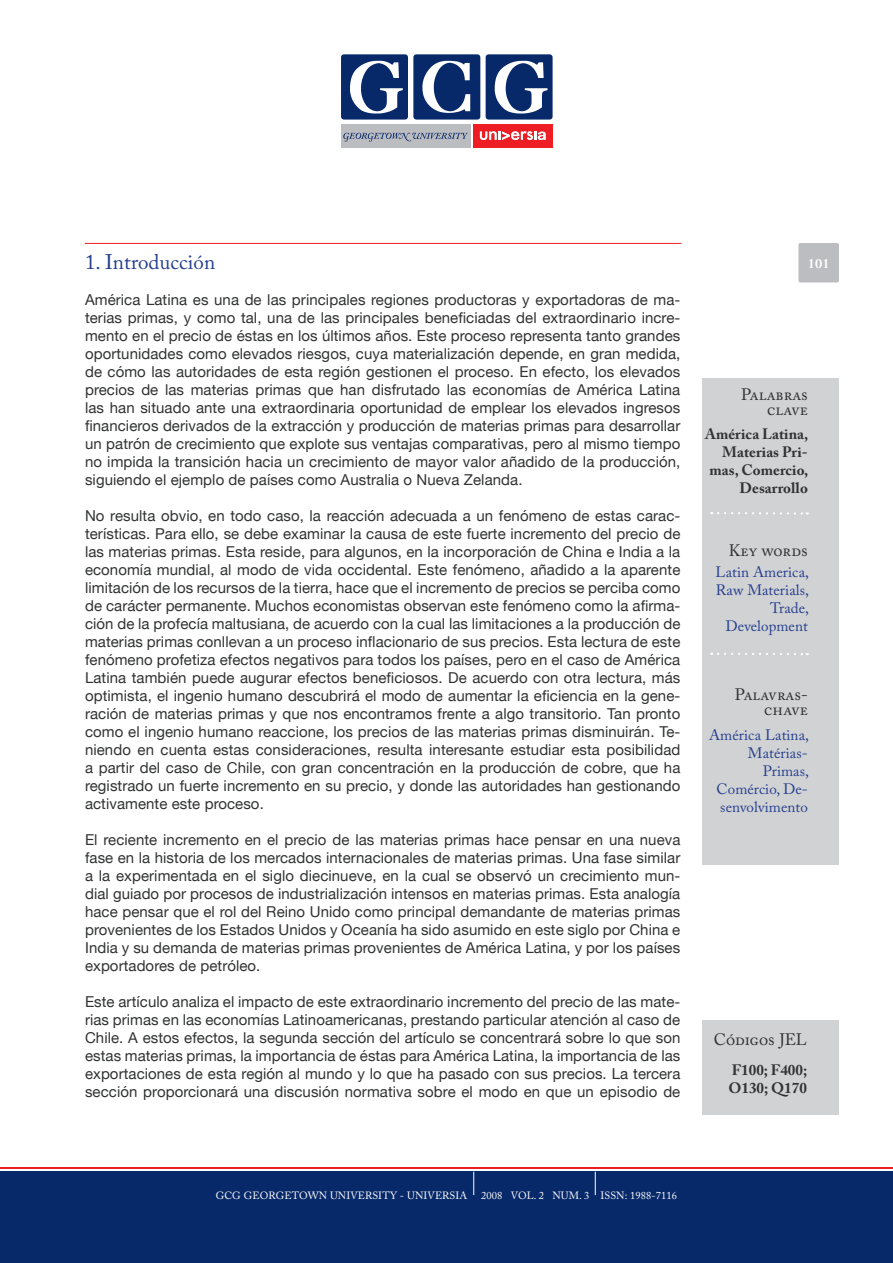
<style>
.page{position:relative;width:893px;height:1263px;background:#fff}
.page>*{position:absolute;margin:0;border:0;box-sizing:border-box;transform-origin:0 0}
.body{font:21px "Adobe Caslon Pro";color:#253f8e}
.body-2{font:16.5px/15px "Adobe Caslon Pro";color:#313232;text-align:right}
.body-3{font:15px/18px "Helvetica Neue";letter-spacing:.005em;color:#313232;text-align:justify}
.body-4{font:15px/18px "Adobe Caslon Pro";letter-spacing:.005em;color:#253f8e;text-align:right}
.body-5{font:700 15px/18px "Adobe Caslon Pro";letter-spacing:.005em;color:#313232;text-align:right}
.t1{font:300 15px "Caslon";color:#fff}
.t2{font:10.5px "Adobe Caslon Pro";letter-spacing:.01em;color:#fff}
</style>
<div class="page">
<div style="left:0;top:1172px;width:893px;height:91px;background:#082969"></div>
<hr style="left:0;top:1167px;width:893px;height:1px;background:#ee1d23">
<hr style="left:85px;top:243px;width:596px;height:1px;background:#ee1d23">
<div style="left:341px;top:54px;width:67px;height:66px;background:#082969;border-radius:3px"></div>
<div style="left:413px;top:54px;width:67px;height:66px;background:#082969;border-radius:3px"></div>
<div style="left:486px;top:54px;width:67px;height:66px;background:#082969;border-radius:3px"></div>
<div style="left:473px;top:124px;width:80px;height:24px;background:#ee1d23"></div>
<svg style="left:480px;top:131px;width:66px;height:9px"></svg>
<div style="left:341px;top:124px;width:130px;height:24px;background:#bcbdc0"></div>
<svg style="left:343px;top:133px;width:125px;height:9px"></svg>
<svg style="left:350px;top:61px;width:53px;height:53px"></svg>
<svg style="left:422px;top:61px;width:48px;height:52px"></svg>
<svg style="left:495px;top:61px;width:52px;height:53px"></svg>
<div style="left:798px;top:243px;width:41px;height:39px;background:#bcbdc0;border-radius:2px"></div>
<div style="left:702px;top:378px;width:137px;height:486px;background:#d1d2d4"></div>
<svg style="left:718px;top:512px;width:90px;height:3px"></svg>
<svg style="left:718px;top:653px;width:90px;height:2px"></svg>
<div style="left:702px;top:1020px;width:137px;height:94px;background:#d1d2d4"></div>
<svg style="left:473px;top:1172px;width:1px;height:23px"></svg>
<svg style="left:595px;top:1172px;width:1px;height:23px"></svg>
<p class="body" style="left:85px;top:250px;width:132px">1. Introducción</p>
<p class="body-3" style="left:85px;top:291px;width:597px">América Latina es una de las principales regiones productoras y exportadoras de ma&shy;terias primas, y como tal, una de las principales beneficiadas del extraordinario incre&shy;mento en el precio de éstas en los últimos años. Este proceso representa tanto grandes oportunidades como elevados riesgos, cuya materialización depende, en gran medida, de cómo las autoridades de esta región gestionen el proceso. En efecto, los elevados precios de las materias primas que han disfrutado las economías de América Latina las han situado ante una extraordinaria oportunidad de emplear los elevados ingresos financieros derivados de la extracción y producción de materias primas para desarrollar un patrón de crecimiento que explote sus ventajas comparativas, pero al mismo tiempo no impida la transición hacia un crecimiento de mayor valor añadido de la producción, siguiendo el ejemplo de países como Australia o Nueva Zelanda.</p>
<p class="body-3" style="left:85px;top:507px;width:597px">No resulta obvio, en todo caso, la reacción adecuada a un fenómeno de estas carac&shy;terísticas. Para ello, se debe examinar la causa de este fuerte incremento del precio de las materias primas. Esta reside, para algunos, en la incorporación de China e India a la economía mundial, al modo de vida occidental. Este fenómeno, añadido a la aparente limitación de los recursos de la tierra, hace que el incremento de precios se perciba como de carácter permanente. Muchos economistas observan este fenómeno como la afirma&shy;ción de la profecía maltusiana, de acuerdo con la cual las limitaciones a la producción de materias primas conllevan a un proceso inflacionario de sus precios. Esta lectura de este fenómeno profetiza efectos negativos para todos los países, pero en el caso de América Latina también puede augurar efectos beneficiosos. De acuerdo con otra lectura, más optimista, el ingenio humano descubrirá el modo de aumentar la eficiencia en la gene&shy;ración de materias primas y que nos encontramos frente a algo transitorio. Tan pronto como el ingenio humano reaccione, los precios de las materias primas disminuirán. Te&shy;niendo en cuenta estas consideraciones, resulta interesante estudiar esta posibilidad a partir del caso de Chile, con gran concentración en la producción de cobre, que ha registrado un fuerte incremento en su precio, y donde las autoridades han gestionando activamente este proceso.</p>
<p class="body-3" style="left:85px;top:831px;width:597px">El reciente incremento en el precio de las materias primas hace pensar en una nueva fase en la historia de los mercados internacionales de materias primas. Una fase similar a la experimentada en el siglo diecinueve, en la cual se observó un crecimiento mun&shy;dial guiado por procesos de industrialización intensos en materias primas. Esta analogía hace pensar que el rol del Reino Unido como principal demandante de materias primas provenientes de los Estados Unidos y Oceanía ha sido asumido en este siglo por China e India y su demanda de materias primas provenientes de América Latina, y por los países exportadores de petróleo.</p>
<p class="body-3" style="left:85px;top:993px;width:597px">Este artículo analiza el impacto de este extraordinario incremento del precio de las mate&shy;rias primas en las economías Latinoamericanas, prestando particular atención al caso de Chile. A estos efectos, la segunda sección del artículo se concentrará sobre lo que son estas materias primas, la importancia de éstas para América Latina, la importancia de las exportaciones de esta región al mundo y lo que ha pasado con sus precios. La tercera sección proporcionará una discusión normativa sobre el modo en que un episodio de</p>
<p class="t1" style="left:808px;top:257px;width:23px">101</p>
<p class="body-2" style="left:741px;top:386px;width:68px">Palabras clave</p>
<p class="body-5" style="left:705px;top:425px;width:105px">América Latina,<br>Materias Pri&shy;mas, Comercio,<br>Desarrollo</p>
<p class="body-2" style="left:729px;top:542px;width:81px">Key words</p>
<p class="body-4" style="left:716px;top:562px;width:95px">Latin America,<br>Raw Materials,<br>Trade,</p>
<p class="body-4" style="left:725px;top:616px;width:84px">Development</p>
<p class="body-2" style="left:735px;top:686px;width:74px">Palavras&shy;chave</p>
<p class="body-4" style="left:709px;top:726px;width:101px">América Latina,<br>Matérias-</p>
<p class="body-4" style="left:763px;top:762px;width:48px">Primas,</p>
<p class="body-4" style="left:717px;top:780px;width:93px;text-align:left">Comércio, De&shy;senvolvimento</p>
<p class="body-2" style="left:714px;top:1031px;width:95px">Códigos JEL</p>
<p class="body-5" style="left:728px;top:1061px;width:80px;text-align:left">F100; F400;<br>O130; Q170</p>
<p class="t2" style="left:216px;top:1189px;width:253px">GCG GEORGETOWN UNIVERSITY - UNIVERSIA</p>
<p class="t2" style="left:481px;top:1189px;width:197px">2008 VOL. 2 NUM. 3 ISSN: 1988-7116</p>
</div>
